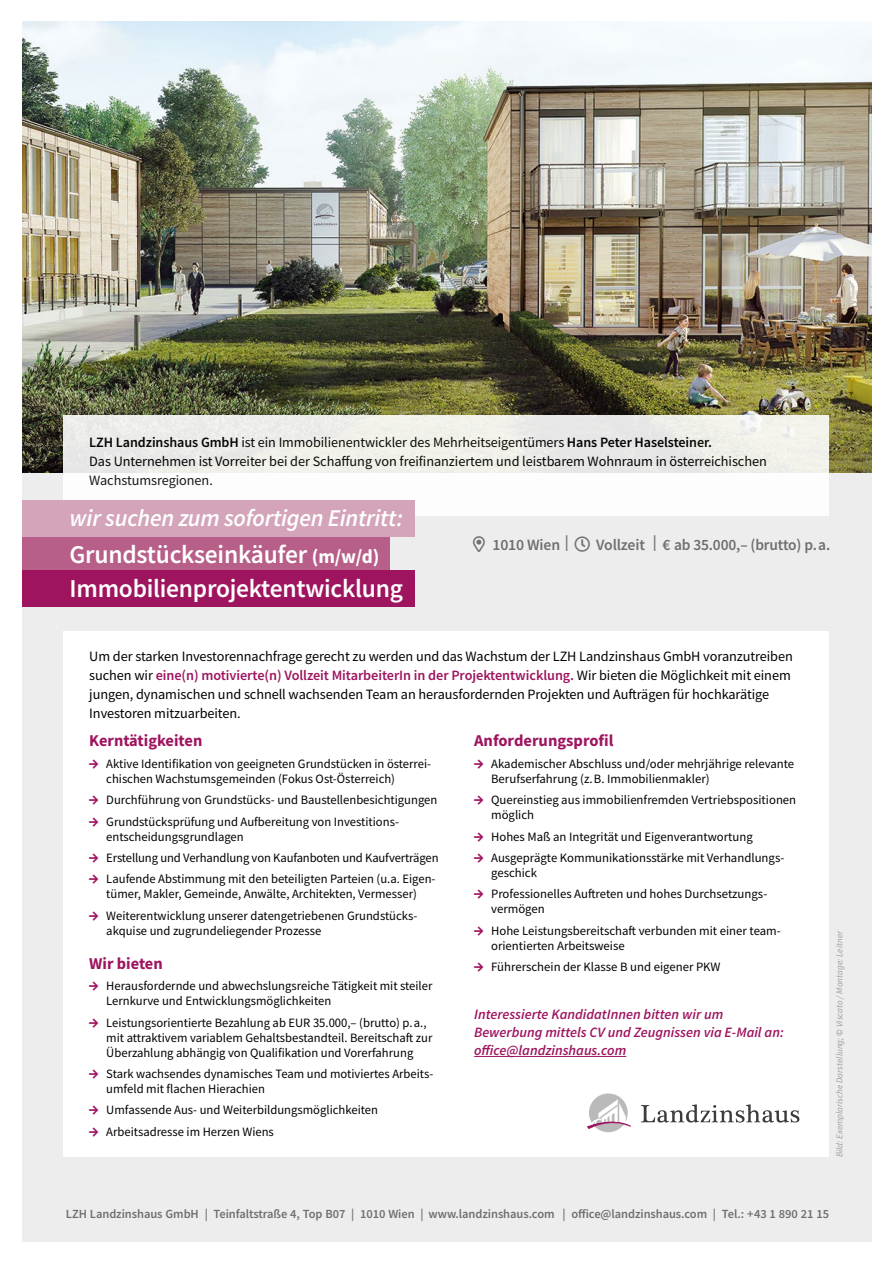
<style>
.page{position:relative;width:893px;height:1263px;background:#fff}
.page>*{position:absolute;margin:0;border:0;box-sizing:border-box;transform-origin:0 0}
.t1{font:600 25.8px/34.3px "Source Sans Pro";letter-spacing:-.01em;color:#fff}
.t2{font:italic 600 24px "Source Sans Pro";letter-spacing:-.01em;color:#fff}
.t3{font:700 16.5px "Source Sans Pro";color:#9e145f}
.t4{font:600 15.75px "Source Sans Pro";letter-spacing:-.01em;color:#706f6f}
.t5{font:14.25px/18.8px "Source Sans Pro";letter-spacing:-.005em;color:#000}
.t6{font:italic 600 14.25px/18px "Source Sans Pro";color:#9e145f}
.t7{font:12.75px/21.5px "Source Sans Pro";color:#000}
.t8{font:600 12.45px "Source Sans Pro";letter-spacing:-.005em;color:#706f6f}
.t9{font:italic 9px "Source Sans Pro";letter-spacing:.005em;color:#9d9d9c}
.s1{font-weight:600}
.s2{font-weight:700;font-size:19.5px}
.s3{font-weight:600;color:#9e145f}
.s4{font-weight:600;font-style:normal}
</style>
<div class="page">
<div style="left:21px;top:372px;width:851px;height:870px;background:#ededed"></div>
<div style="left:64px;top:631px;width:765px;height:526px;background:#fff"></div>
<img style="left:21px;top:21px;width:851px;height:451px">
<div style="left:64px;top:415px;width:765px;height:101px;background:linear-gradient(to bottom,#e9e8e3,#fff)"></div>
<div style="left:0;top:536px;width:390px;height:37px;background:#b75f88"></div>
<div style="left:0;top:500px;width:415px;height:36px;background:#d3a4ba"></div>
<div style="left:0;top:571px;width:415px;height:36px;background:#9e145f"></div>
<hr style="left:474px;top:1056px;width:152px;height:1px;background:#9e145f">
<svg style="left:641px;top:1104px;width:158px;height:18px"></svg>
<div style="left:589px;top:1093px;width:39px;height:39px;background:#bababa;border-radius:50%"></div>
<svg style="left:587px;top:1099px;width:44px;height:30px"></svg>
<div style="left:0;top:0;width:21px;height:1263px;background:#fff"></div>
<p class="t5" style="left:89px;top:433px;width:679px"><span class="s1">LZH Landzinshaus GmbH</span> ist ein Immobilienentwickler des Mehrheitseigentümers <span class="s1">Hans Peter Haselsteiner.<br></span>Das Unternehmen ist Vorreiter bei der Schaffung von freifinanziertem und leistbarem Wohnraum in österreichischen<br>Wachstumsregionen.</p>
<h2 class="t2" style="left:70px;top:502px;width:335px">wir suchen zum sofortigen Eintritt:</h2>
<h1 class="t1" style="left:70px;top:536px;width:335px">Grundstückseinkäufer <span class="s2">(m/w/d)<br></span>Immobilienprojektentwicklung</h1>
<p class="t4" style="left:473px;top:534px;width:359px">●▼ 1010 Wien | ●□ Vollzeit | € ab 35.000,– (brutto) p. a.</p>
<p class="t5" style="left:89px;top:647px;width:705px">Um der starken Investorennachfrage gerecht zu werden und das Wachstum der LZH Landzinshaus GmbH voranzutreiben suchen wir <span class="s3">eine(n) motivierte(n) Vollzeit MitarbeiterIn in der Projektentwicklung.</span> Wir bieten die Möglichkeit mit einem jungen, dynamischen und schnell wachsenden Team an herausfordernden Projekten und Aufträgen für hochkarätige Investoren mitzuarbeiten.</p>
<p class="t3" style="left:89px;top:730px;width:115px">Kerntätigkeiten</p>
<p class="t7" style="left:106px;top:756px;width:326px;line-height:15px">Aktive Identifikation von geeigneten Grundstücken in österrei&shy;chischen Wachstumsgemeinden (Fokus Ost-Österreich)</p>
<p class="t7" style="left:106px;top:789px;width:333px">Durchführung von Grundstücks- und Baustellenbesichtigungen<br>Grundstücksprüfung und Aufbereitung von Investitions-</p>
<p class="t7" style="left:106px;top:825px;width:334px">entscheidungsgrundlagen<br>Erstellung und Verhandlung von Kaufanboten und Kaufverträgen<br>Laufende Abstimmung mit den beteiligten Parteien (u.a. Eigen-</p>
<p class="t7" style="left:106px;top:883px;width:313px">tümer, Makler, Gemeinde, Anwälte, Architekten, Vermesser)<br>Weiterentwicklung unserer datengetriebenen Grundstücks-</p>
<p class="t7" style="left:106px;top:920px;width:217px">akquise und zugrundeliegender Prozesse</p>
<p class="t3" style="left:89px;top:952px;width:75px">Wir bieten</p>
<p class="t7" style="left:106px;top:978px;width:328px;line-height:15px">Herausfordernde und abwechslungsreiche Tätigkeit mit steiler<br>Lernkurve und Entwicklungsmöglichkeiten</p>
<p class="t7" style="left:106px;top:1015px;width:328px;line-height:15px">Leistungsorientierte Bezahlung ab EUR 35.000,– (brutto) p. a., mit attraktivem variablem Gehaltsbestandteil. Bereitschaft zur<br>Überzahlung abhängig von Qualifikation und Vorerfahrung</p>
<p class="t7" style="left:106px;top:1066px;width:329px;line-height:15px">Stark wachsendes dynamisches Team und motiviertes Arbeits&shy;umfeld mit flachen Hierachien</p>
<p class="t7" style="left:106px;top:1099px;width:273px">Umfassende Aus- und Weiterbildungsmöglichkeiten<br>Arbeitsadresse im Herzen Wiens</p>
<p class="t3" style="left:474px;top:730px;width:141px">Anforderungsprofil</p>
<p class="t7" style="left:491px;top:756px;width:305px;line-height:15px">Akademischer Abschluss und/oder mehrjährige relevante<br>Berufserfahrung (z. B. Immobilienmakler)</p>
<p class="t7" style="left:491px;top:792px;width:307px;line-height:15px">Quereinstieg aus immobilienfremden Vertriebspositionen möglich</p>
<p class="t7" style="left:491px;top:825px;width:295px">Hohes Maß an Integrität und Eigenverantwortung<br>Ausgeprägte Kommunikationsstärke mit Verhandlungs-</p>
<p class="t7" style="left:491px;top:862px;width:278px">geschick<br>Professionelles Auftreten und hohes Durchsetzungs-</p>
<p class="t7" style="left:491px;top:898px;width:291px">vermögen<br>Hohe Leistungsbereitschaft verbunden mit einer team-</p>
<p class="t7" style="left:491px;top:934px;width:231px">orientierten Arbeitsweise<br>Führerschein der Klasse B und eigener PKW</p>
<p class="t6" style="left:474px;top:1005px;width:311px">Interessierte KandidatInnen bitten wir um<br>Bewerbung mittels CV und Zeugnissen via E-Mail an: office@landzinshaus.com</p>
<p class="t9" style="left:834px;top:1157px;width:228px;rotate:-90deg">Bild: Exemplarische Darstellung; <span class="s4">©</span> Viscato / Montage: Leitner</p>
<p class="t8" style="left:66px;top:1206px;width:765px">LZH Landzinshaus GmbH | Teinfaltstraße 4, Top B07 | 1010 Wien | www.landzinshaus.com | office@landzinshaus.com | Tel.: +43 1 890 21 15</p>
</div>
